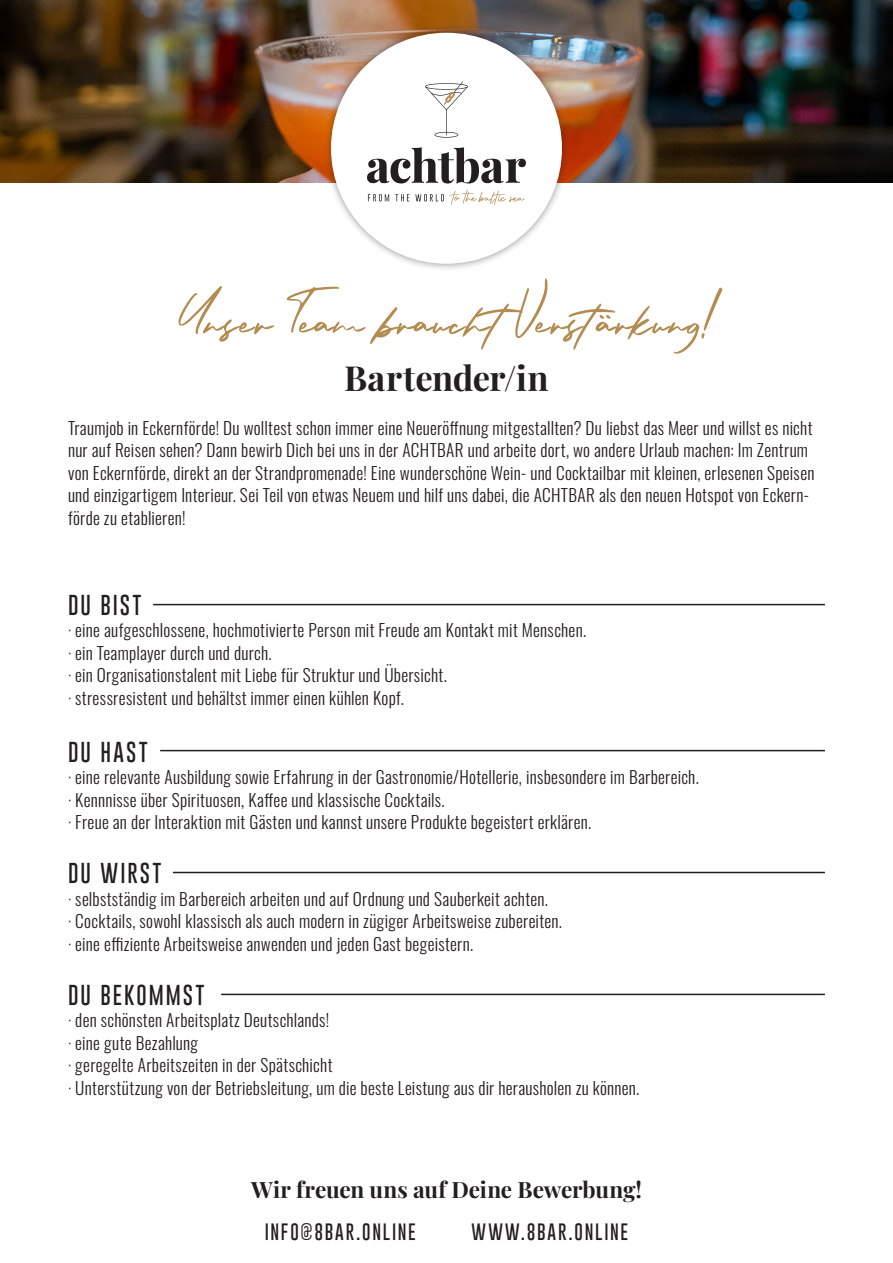
<style>
.page{position:relative;width:893px;height:1263px;background:#fff}
.page>*{position:absolute;margin:0;border:0;box-sizing:border-box;transform-origin:0 0}
.t1{font:72px "Arista Signature";letter-spacing:.01em;color:#b28c50}
.t2{font:700 34.5px "Playfair Display";letter-spacing:.005em;color:#231f20}
.t3{font:700 22.5px "Playfair Display";color:#231f20}
.t4{font:100 21px "Gobold";letter-spacing:.095em;color:#231f20}
.t5{font:300 17.25px/22.5px "Oswald";letter-spacing:.015em;color:#231f20}
.t6{font:100 17.25px "Gobold";letter-spacing:.1em;color:#231f20}
</style>
<div class="page">
<img style="left:0;top:0;width:893px;height:183px">
<div style="left:323px;top:24px;width:247px;height:248px;background:#231f20;opacity:.5"></div>
<div style="left:331px;top:33px;width:231px;height:231px;background:#fff;border-radius:50%"></div>
<svg style="left:367px;top:147px;width:159px;height:37px"></svg>
<svg style="left:368px;top:194px;width:21px;height:7px"></svg>
<svg style="left:395px;top:194px;width:14px;height:7px"></svg>
<svg style="left:415px;top:190px;width:110px;height:15px"></svg>
<svg style="left:425px;top:83px;width:43px;height:55px"></svg>
<hr style="left:153px;top:604px;width:672px;height:1px;background:#231f20">
<hr style="left:173px;top:872px;width:652px;height:1px;background:#231f20">
<hr style="left:221px;top:994px;width:604px;height:1px;background:#231f20">
<hr style="left:160px;top:750px;width:665px;height:1px;background:#231f20">
<p class="t1" style="left:175px;top:270px;width:545px">Unser Team brauchtVerstärkung!</p>
<p class="t2" style="left:344px;top:351px;width:206px">Bartender/in</p>
<p class="t5" style="left:68px;top:414px;width:748px">Traumjob in Eckernförde! Du wolltest schon immer eine Neueröffnung mitgestallten? Du liebst das Meer und willst es nicht nur auf Reisen sehen? Dann bewirb Dich bei uns in der ACHTBAR und arbeite dort, wo andere Urlaub machen: Im Zentrum von Eckernförde, direkt an der Strandpromenade! Eine wunderschöne Wein- und Cocktailbar mit kleinen, erlesenen Speisen und einzigartigem Interieur. Sei Teil von etwas Neuem und hilf uns dabei, die ACHTBAR als den neuen Hotspot von Eckern&shy;förde zu etablieren!</p>
<p class="t4" style="left:68px;top:591px;width:75px">DU BIST</p>
<p class="t5" style="left:68px;top:617px;width:520px">· eine aufgeschlossene, hochmotivierte Person mit Freude am Kontakt mit Menschen.</p>
<p class="t5" style="left:68px;top:639px;width:205px">· ein Teamplayer durch und durch.</p>
<p class="t5" style="left:68px;top:662px;width:380px">· ein Organisationstalent mit Liebe für Struktur und Übersicht.</p>
<p class="t5" style="left:68px;top:684px;width:337px">· stressresistent und behältst immer einen kühlen Kopf.</p>
<p class="t4" style="left:68px;top:738px;width:81px">DU HAST</p>
<p class="t5" style="left:68px;top:764px;width:632px">· eine relevante Ausbildung sowie Erfahrung in der Gastronomie/Hotellerie, insbesondere im Barbereich.</p>
<p class="t5" style="left:68px;top:786px;width:378px">· Kennnisse über Spirituosen, Kaffee und klassische Cocktails.</p>
<p class="t5" style="left:68px;top:809px;width:525px">· Freue an der Interaktion mit Gästen und kannst unsere Produkte begeistert erklären.</p>
<p class="t4" style="left:68px;top:859px;width:95px">DU WIRST</p>
<p class="t5" style="left:68px;top:885px;width:481px">· selbstständig im Barbereich arbeiten und auf Ordnung und Sauberkeit achten.</p>
<p class="t5" style="left:68px;top:908px;width:496px">· Cocktails, sowohl klassisch als auch modern in zügiger Arbeitsweise zubereiten.</p>
<p class="t5" style="left:68px;top:930px;width:407px">· eine effiziente Arbeitsweise anwenden und jeden Gast begeistern.</p>
<p class="t4" style="left:68px;top:981px;width:138px">DU BEKOMMST</p>
<p class="t5" style="left:68px;top:1007px;width:263px">· den schönsten Arbeitsplatz Deutschlands!</p>
<p class="t5" style="left:68px;top:1029px;width:131px">· eine gute Bezahlung</p>
<p class="t5" style="left:68px;top:1052px;width:266px">· geregelte Arbeitszeiten in der Spätschicht</p>
<p class="t5" style="left:68px;top:1074px;width:573px">· Unterstützung von der Betriebsleitung, um die beste Leistung aus dir herausholen zu können.</p>
<p class="t3" style="left:251px;top:1172px;width:392px">Wir freuen uns auf Deine Bewerbung!</p>
<p class="t6" style="left:265px;top:1221px;width:153px">INFO@8BAR.ONLINE</p>
<p class="t6" style="left:472px;top:1221px;width:158px">WWW.8BAR.ONLINE</p>
</div>
